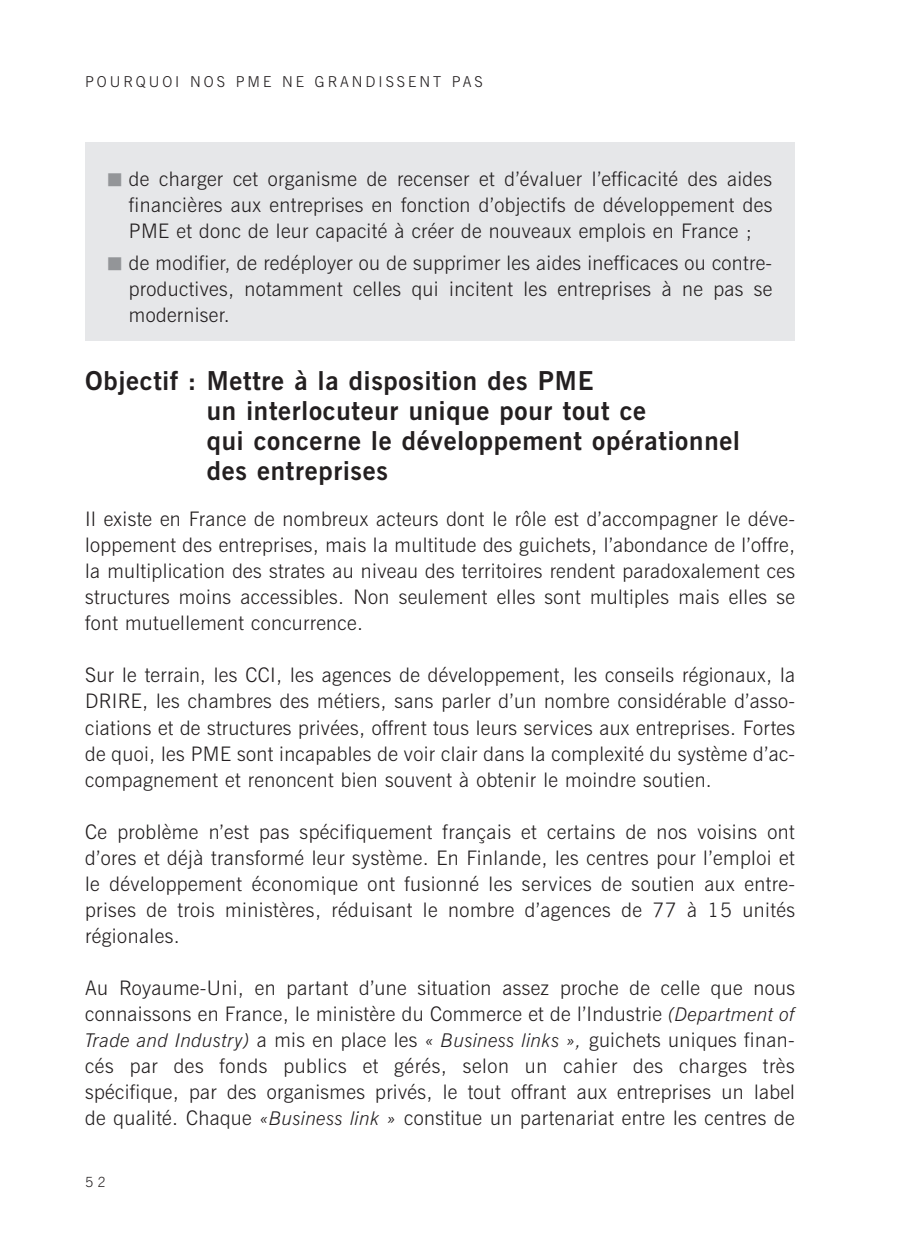
<style>
.page{position:relative;width:908px;height:1248px;background:#fff}
.page>*{position:absolute;margin:0;border:0;box-sizing:border-box;transform-origin:0 0}
.t1{font:700 26px/30px "News Gothic BT";letter-spacing:.03em;color:#231f20}
.t2{font:300 20px/26px "News Gothic BT";letter-spacing:.02em;color:#231f20;text-align:justify}
.t3{font:300 15px "News Gothic BT";letter-spacing:.195em;color:#231f20}
.t4{font:300 14px "News Gothic BT";color:#231f20}
.s1{color:#939598}
.s2{font-style:italic;font-size:19px}
</style>
<div class="page">
<div style="left:85px;top:142px;width:709px;height:198px;background:#e6e7e9"></div>
<p class="t3" style="left:85px;top:72px;width:399px">POURQUOI NOS PME NE GRANDISSENT PAS</p>
<p class="t2" style="left:129px;top:165px;width:644px;text-indent:-21px"><span class="s1">■</span> de charger cet organisme de recenser et d’évaluer l’efficacité des aides financières aux entreprises en fonction d’objectifs de développement des PME et donc de leur capacité à créer de nouveaux emplois en France ;</p>
<p class="t2" style="left:129px;top:249px;width:644px;text-indent:-21px"><span class="s1">■</span> de modifier, de redéployer ou de supprimer les aides inefficaces ou contre&shy;productives, notamment celles qui incitent les entreprises à ne pas se moderniser.</p>
<h1 class="t1" style="left:207px;top:365px;width:534px;text-indent:-122px">Objectif : Mettre à la disposition des PME<br>un interlocuteur unique pour tout ce<br>qui concerne le développement opérationnel des entreprises</h1>
<p class="t2" style="left:85px;top:506px;width:711px">Il existe en France de nombreux acteurs dont le rôle est d’accompagner le déve&shy;loppement des entreprises, mais la multitude des guichets, l’abondance de l’offre, la multiplication des strates au niveau des territoires rendent paradoxalement ces structures moins accessibles. Non seulement elles sont multiples mais elles se font mutuellement concurrence.</p>
<p class="t2" style="left:85px;top:662px;width:711px">Sur le terrain, les CCI, les agences de développement, les conseils régionaux, la DRIRE, les chambres des métiers, sans parler d’un nombre considérable d’asso&shy;ciations et de structures privées, offrent tous leurs services aux entreprises. Fortes de quoi, les PME sont incapables de voir clair dans la complexité du système d’ac&shy;compagnement et renoncent bien souvent à obtenir le moindre soutien.</p>
<p class="t2" style="left:85px;top:818px;width:711px">Ce problème n’est pas spécifiquement français et certains de nos voisins ont d’ores et déjà transformé leur système. En Finlande, les centres pour l’emploi et le développement économique ont fusionné les services de soutien aux entre&shy;prises de trois ministères, réduisant le nombre d’agences de 77 à 15 unités régionales.</p>
<p class="t2" style="left:85px;top:974px;width:711px">Au Royaume-Uni, en partant d’une situation assez proche de celle que nous connaissons en France, le ministère du Commerce et de l’Industrie <span class="s2">(Department of Trade and Industry)</span> a mis en place les <span class="s2">« Business links »,</span> guichets uniques finan&shy;cés par des fonds publics et gérés, selon un cahier des charges très spécifique, par des organismes privés, le tout offrant aux entreprises un label de qualité. Chaque <span class="s2">«Business link »</span> constitue un partenariat entre les centres de</p>
<p class="t4" style="left:85px;top:1173px;width:22px">5 2</p>
</div>
